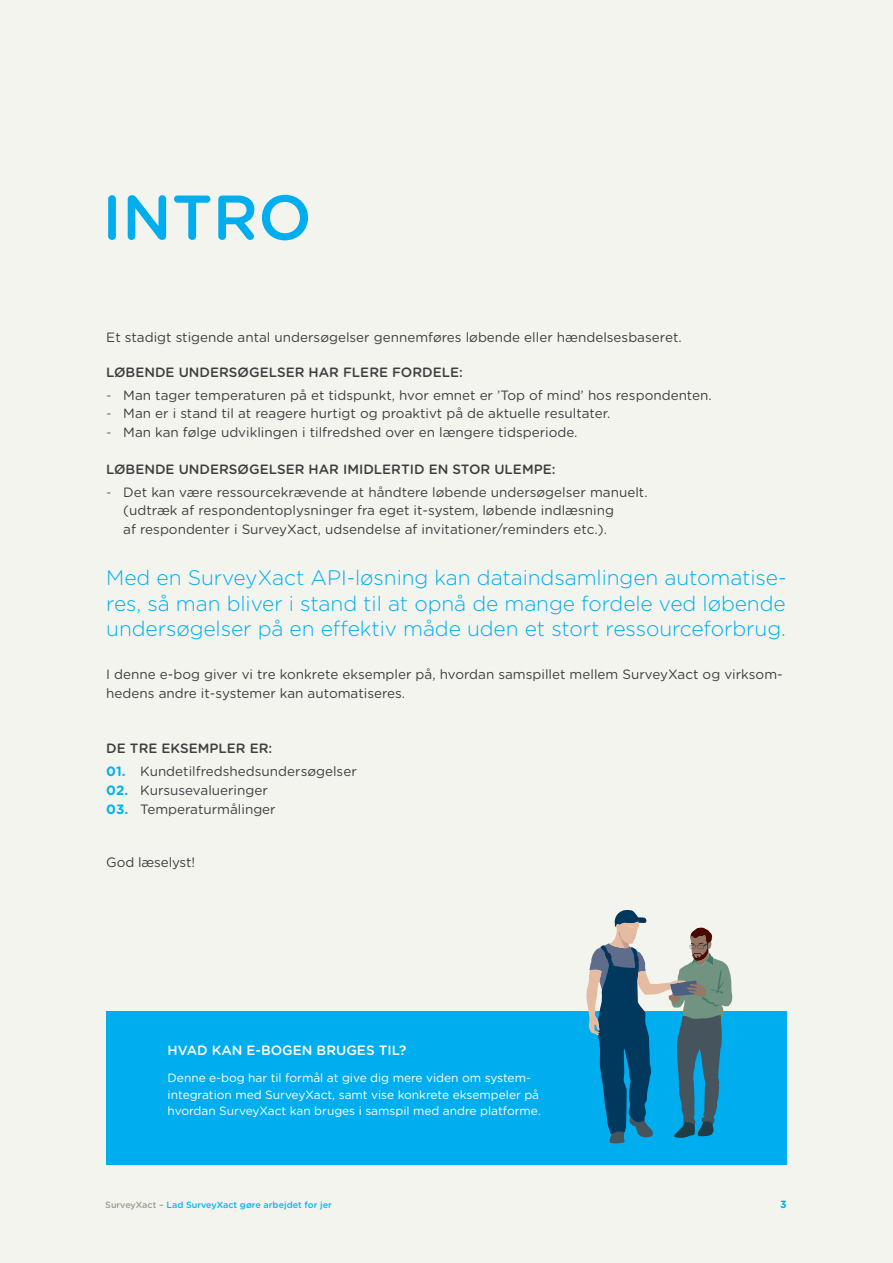
<style>
.page{position:relative;width:893px;height:1263px;background:#f4f4ef}
.page>*{position:absolute;margin:0;border:0;box-sizing:border-box;transform-origin:0 0}
.Large_heading{font:500 63px "Gotham Rounded";color:#00aeef}
.Intro_paragraph{font:300 21px/25.5px "Gotham Rounded";letter-spacing:-.005em;color:#00aeef;text-align:justify}
.Body{font:13.5px/18.8px "Gotham Rounded";color:#3e3e3f}
.Subheading{font:500 13.5px "Gotham Rounded";color:#3e3e3f}
.Subheading-2{font:500 13.5px "Gotham Rounded";color:#fff}
.Smaller_text{font:12px/16.5px "Gotham Rounded";letter-spacing:-.005em;color:#fff}
.t1{font:700 10.5px "Gotham Rounded";color:#00baf1}
.t2{font:500 9px "Gotham Rounded";color:#00baf1}
.s1{font-weight:300}
.s2{font-weight:700;color:#00b3ef}
.s3{color:#9e9c8a}
</style>
<div class="page">
<div style="left:106px;top:1011px;width:681px;height:153px;background:#00aeef"></div>
<svg style="left:586px;top:909px;width:146px;height:235px"></svg>
<p class="Large_heading" style="left:102px;top:172px;width:211px">INTRO</p>
<p class="Body" style="left:106px;top:327px;width:577px">Et stadigt stigende antal undersøgelser gennemføres løbende eller hændelsesbaseret.</p>
<p class="Subheading" style="left:106px;top:362px;width:358px">LØBENDE UNDERSØGELSER HAR FLERE FORDELE:</p>
<p class="Body" style="left:106px;top:385px;width:607px"><span class="s1">-</span> Man tager temperaturen på et tidspunkt, hvor emnet er ’Top of mind’ hos respondenten.</p>
<p class="Body" style="left:106px;top:403px;width:505px"><span class="s1">-</span> Man er i stand til at reagere hurtigt og proaktivt på de aktuelle resultater.</p>
<p class="Body" style="left:106px;top:422px;width:473px"><span class="s1">-</span> Man kan følge udviklingen i tilfredshed over en længere tidsperiode.</p>
<p class="Subheading" style="left:106px;top:459px;width:451px">LØBENDE UNDERSØGELSER HAR IMIDLERTID EN STOR ULEMPE:</p>
<p class="Body" style="left:123px;top:482px;width:526px;text-indent:-17px"><span class="s1">-</span> Det kan være ressourcekrævende at håndtere løbende undersøgelser manuelt. (udtræk af respondentoplysninger fra eget it-system, løbende indlæsning<br>af respondenter i SurveyXact, udsendelse af invitationer/reminders etc.).</p>
<p class="Intro_paragraph" style="left:106px;top:564px;width:682px">Med en SurveyXact API-løsning kan dataindsamlingen automatise&shy;res, så man bliver i stand til at opnå de mange fordele ved løbende undersøgelser på en effektiv måde uden et stort ressourceforbrug.</p>
<p class="Body" style="left:106px;top:664px;width:678px">I denne e-bog giver vi tre konkrete eksempler på, hvordan samspillet mellem SurveyXact og virksom&shy;hedens andre it-systemer kan automatiseres.</p>
<p class="Subheading" style="left:106px;top:739px;width:168px">DE TRE EKSEMPLER ER:</p>
<p class="Body" style="left:106px;top:761px;width:252px"><span class="s2">01.</span> Kundetilfredshedsundersøgelser</p>
<p class="Body" style="left:106px;top:780px;width:163px"><span class="s2">02.</span> Kursusevalueringer</p>
<p class="Body" style="left:106px;top:799px;width:171px"><span class="s2">03.</span> Temperaturmålinger</p>
<p class="Body" style="left:106px;top:852px;width:90px">God læselyst!</p>
<p class="Subheading-2" style="left:168px;top:1041px;width:240px">HVAD KAN E-BOGEN BRUGES TIL?</p>
<p class="Smaller_text" style="left:168px;top:1069px;width:375px">Denne e-bog har til formål at give dig mere viden om system&shy;integration med SurveyXact, samt vise konkrete eksempeler på hvordan SurveyXact kan bruges i samspil med andre platforme.</p>
<p class="t2" style="left:105px;top:1198px;width:228px"><span class="s3">SurveyXact –</span> Lad SurveyXact gøre arbejdet for jer</p>
<p class="t1" style="left:780px;top:1197px;width:8px">3</p>
</div>
